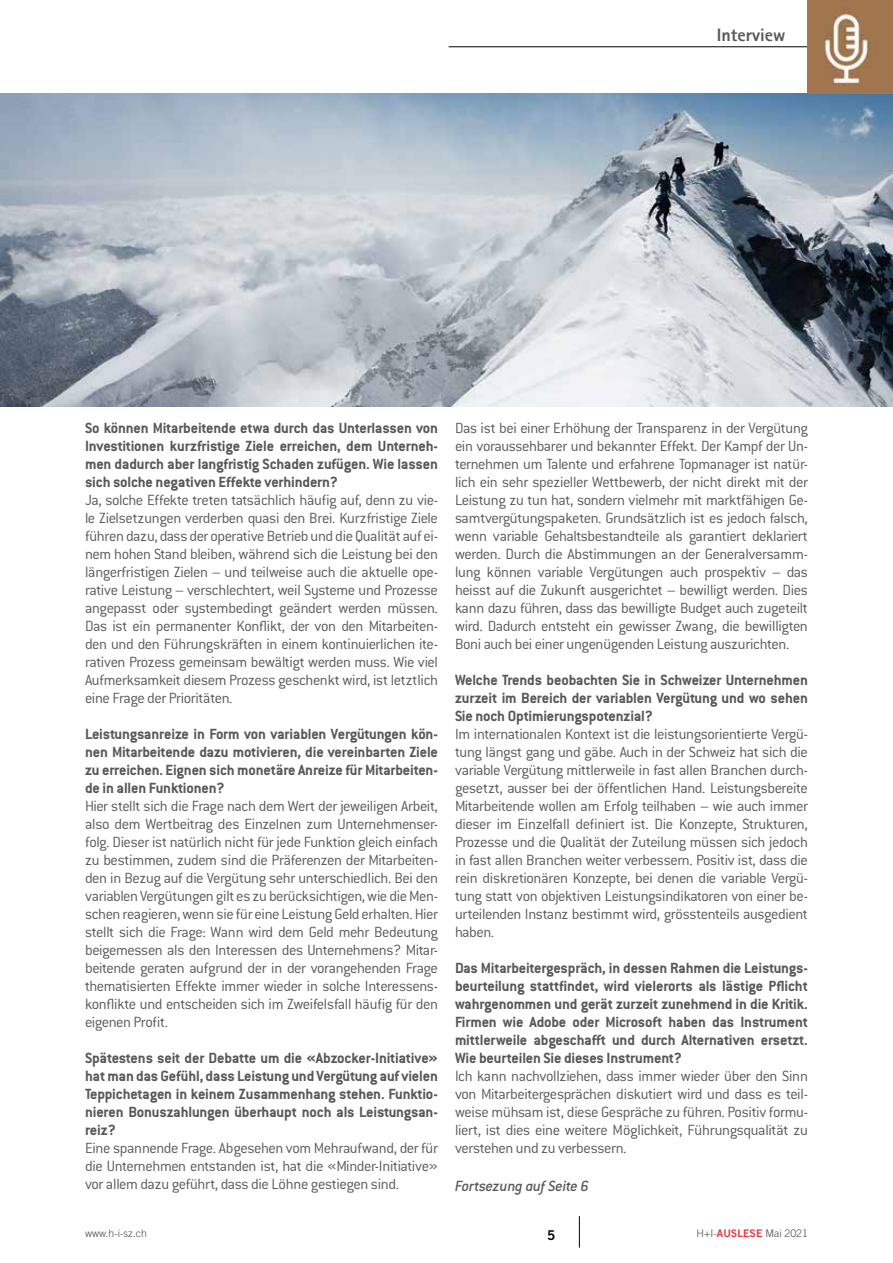
<style>
.page{position:relative;width:893px;height:1263px;background:#fff}
.page>*{position:absolute;margin:0;border:0;box-sizing:border-box;transform-origin:0 0}
.t1{font:800 18px "Rotis Sans Serif";color:#58585a}
.t2{font:300 16.2px/18px "Conduit ITC";letter-spacing:-.025em;color:#58585a;text-align:justify}
.t3{font:700 16.2px/18px "Conduit ITC";letter-spacing:-.01em;color:#58585a;text-align:justify}
.t4{font:italic 500 16.2px "Conduit ITC";letter-spacing:-.015em;color:#58585a}
.t5{font:13.5px "Trade Gothic Bold Two";color:#000}
.t6{font:300 10.5px "Trade Gothic";color:#4b4b4d}
.s1{font-family:"Trade Gothic Bold Two";font-weight:400;color:#e53440}
</style>
<div class="page">
<hr style="left:579px;top:1216px;width:1px;height:31px;background:#000">
<img style="left:1px;top:94px;width:892px;height:312px">
<hr style="left:449px;top:46px;width:444px;height:1px;background:#000">
<img style="left:808px;top:0;width:85px;height:94px">
<p class="t1" style="left:717px;top:23px;width:70px">Interview</p>
<p class="t3" style="left:85px;top:419px;width:354px">So können Mitarbeitende etwa durch das Unterlassen von Investitionen kurzfristige Ziele erreichen, dem Unterneh&shy;men dadurch aber langfristig Schaden zufügen. Wie lassen sich solche negativen Effekte verhindern?</p>
<p class="t2" style="left:85px;top:491px;width:354px">Ja, solche Effekte treten tatsächlich häufig auf, denn zu vie&shy;le Zielsetzungen verderben quasi den Brei. Kurzfristige Ziele führen dazu, dass der operative Betrieb und die Qualität auf ei&shy;nem hohen Stand bleiben, während sich die Leistung bei den längerfristigen Zielen – und teilweise auch die aktuelle ope&shy;rative Leistung – verschlechtert, weil Systeme und Prozesse angepasst oder systembedingt geändert werden müssen.<br>Das ist ein permanenter Konflikt, der von den Mitarbeiten&shy;den und den Führungskräften in einem kontinuierlichen ite&shy;rativen Prozess gemeinsam bewältigt werden muss. Wie viel Aufmerksamkeit diesem Prozess geschenkt wird, ist letztlich eine Frage der Prioritäten.</p>
<p class="t3" style="left:85px;top:725px;width:354px">Leistungsanreize in Form von variablen Vergütungen kön&shy;nen Mitarbeitende dazu motivieren, die vereinbarten Ziele zu erreichen. Eignen sich monetäre Anreize für Mitarbeiten&shy;de in allen Funktionen?</p>
<p class="t2" style="left:85px;top:797px;width:354px">Hier stellt sich die Frage nach dem Wert der jeweiligen Arbeit, also dem Wertbeitrag des Einzelnen zum Unternehmenser&shy;folg. Dieser ist natürlich nicht für jede Funktion gleich einfach zu bestimmen, zudem sind die Präferenzen der Mitarbeiten&shy;den in Bezug auf die Vergütung sehr unterschiedlich. Bei den variablen Vergütungen gilt es zu berücksichtigen, wie die Men&shy;schen reagieren, wenn sie für eine Leistung Geld erhalten. Hier stellt sich die Frage: Wann wird dem Geld mehr Bedeutung beigemessen als den Interessen des Unternehmens? Mitar&shy;beitende geraten aufgrund der in der vorangehenden Frage thematisierten Effekte immer wieder in solche Interessens&shy;konflikte und entscheiden sich im Zweifelsfall häufig für den eigenen Profit.</p>
<p class="t3" style="left:85px;top:1049px;width:354px">Spätestens seit der Debatte um die «Abzocker-Initiative» hat man das Gefühl, dass Leistung und Vergütung auf vielen Teppichetagen in keinem Zusammenhang stehen. Funktio&shy;nieren Bonuszahlungen überhaupt noch als Leistungsan&shy;reiz?</p>
<p class="t2" style="left:85px;top:1139px;width:354px">Eine spannende Frage. Abgesehen vom Mehraufwand, der für die Unternehmen entstanden ist, hat die «Minder-Initiative» vor allem dazu geführt, dass die Löhne gestiegen sind.</p>
<p class="t2" style="left:455px;top:419px;width:354px">Das ist bei einer Erhöhung der Transparenz in der Vergütung ein voraussehbarer und bekannter Effekt. Der Kampf der Un&shy;ternehmen um Talente und erfahrene Topmanager ist natür&shy;lich ein sehr spezieller Wettbewerb, der nicht direkt mit der Leistung zu tun hat, sondern vielmehr mit marktfähigen Ge&shy;samtvergütungspaketen. Grundsätzlich ist es jedoch falsch, wenn variable Gehaltsbestandteile als garantiert deklariert werden. Durch die Abstimmungen an der Generalversamm&shy;lung können variable Vergütungen auch prospektiv – das heisst auf die Zukunft ausgerichtet – bewilligt werden. Dies kann dazu führen, dass das bewilligte Budget auch zugeteilt wird. Dadurch entsteht ein gewisser Zwang, die bewilligten Boni auch bei einer ungenügenden Leistung auszurichten.</p>
<p class="t3" style="left:455px;top:671px;width:354px">Welche Trends beobachten Sie in Schweizer Unternehmen zurzeit im Bereich der variablen Vergütung und wo sehen Sie noch Optimierungspotenzial?</p>
<p class="t2" style="left:455px;top:725px;width:354px">Im internationalen Kontext ist die leistungsorientierte Vergü&shy;tung längst gang und gäbe. Auch in der Schweiz hat sich die variable Vergütung mittlerweile in fast allen Branchen durch&shy;gesetzt, ausser bei der öffentlichen Hand. Leistungsbereite Mitarbeitende wollen am Erfolg teilhaben – wie auch immer dieser im Einzelfall definiert ist. Die Konzepte, Strukturen, Prozesse und die Qualität der Zuteilung müssen sich jedoch in fast allen Branchen weiter verbessern. Positiv ist, dass die rein diskretionären Konzepte, bei denen die variable Vergü&shy;tung statt von objektiven Leistungsindikatoren von einer be&shy;urteilenden Instanz bestimmt wird, grösstenteils ausgedient haben.</p>
<p class="t3" style="left:455px;top:959px;width:354px">Das Mitarbeitergespräch, in dessen Rahmen die Leistungs&shy;beurteilung stattfindet, wird vielerorts als lästige Pflicht wahrgenommen und gerät zurzeit zunehmend in die Kritik.<br>Firmen wie Adobe oder Microsoft haben das Instrument mittlerweile abgeschafft und durch Alternativen ersetzt.<br>Wie beurteilen Sie dieses Instrument?</p>
<p class="t2" style="left:455px;top:1067px;width:354px">Ich kann nachvollziehen, dass immer wieder über den Sinn von Mitarbeitergesprächen diskutiert wird und dass es teil&shy;weise mühsam ist, diese Gespräche zu führen. Positiv formu&shy;liert, ist dies eine weitere Möglichkeit, Führungsqualität zu verstehen und zu verbessern.</p>
<p class="t4" style="left:455px;top:1177px;width:135px">Fortsezung auf Seite 6</p>
<p class="t6" style="left:85px;top:1227px;width:63px">www.h-i-sz.ch</p>
<p class="t5" style="left:547px;top:1227px;width:10px">5</p>
<p class="t6" style="left:697px;top:1227px;width:113px">H+I-<span class="s1">AUSLESE</span> Mai 2021</p>
</div>
